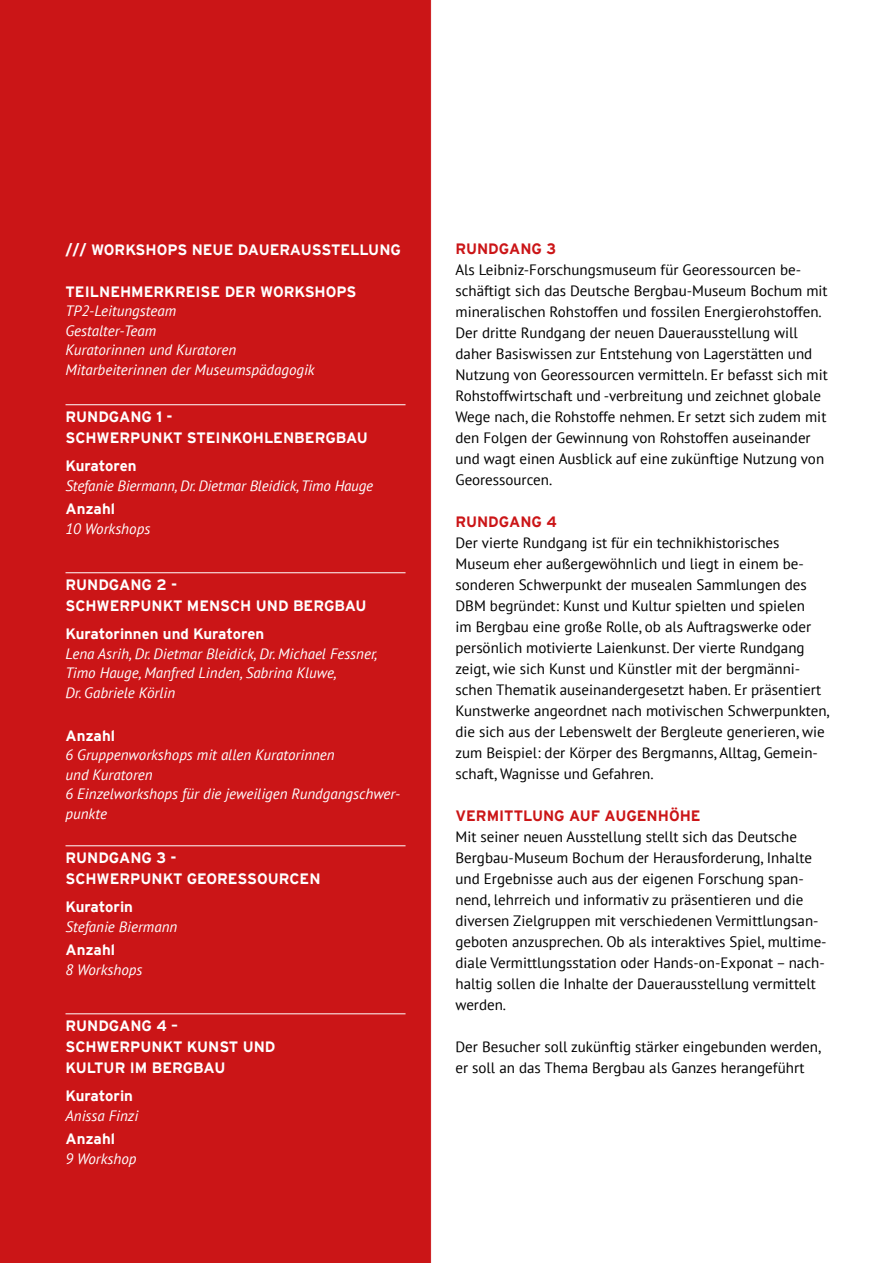
<style>
.page{position:relative;width:893px;height:1263px;background:#fff}
.page>*{position:absolute;margin:0;border:0;box-sizing:border-box;transform-origin:0 0}
.t1{font:15px/21px "PT Sans";color:#000}
.t2{font:italic 15px/19.5px "PT Sans";color:#fff}
.t3{font:700 15px/21px "Interstate";color:#fff}
.t4{font:700 15px "Interstate";color:#cb1517}
</style>
<div class="page">
<div style="left:0;top:0;width:432px;height:1263px;background:#cb1517"></div>
<hr style="left:66px;top:404px;width:340px;height:1px;background:#fff">
<hr style="left:66px;top:572px;width:340px;height:1px;background:#fff">
<hr style="left:66px;top:845px;width:340px;height:1px;background:#fff">
<hr style="left:66px;top:1013px;width:340px;height:1px;background:#fff">
<p class="t3" style="left:66px;top:239px;width:337px">/// WORKSHOPS NEUE DAUERAUSSTELLUNG</p>
<p class="t3" style="left:66px;top:281px;width:292px">TEILNEHMERKREISE DER WORKSHOPS</p>
<p class="t2" style="left:66px;top:301px;width:251px">TP2-Leitungsteam<br>Gestalter-Team<br>Kuratorinnen und Kuratoren<br>Mitarbeiterinnen der Museumspädagogik</p>
<p class="t3" style="left:66px;top:406px;width:304px">RUNDGANG 1 -<br>SCHWERPUNKT STEINKOHLENBERGBAU</p>
<p class="t3" style="left:66px;top:455px;width:73px">Kuratoren</p>
<p class="t2" style="left:66px;top:475px;width:309px">Stefanie Biermann, Dr. Dietmar Bleidick, Timo Hauge</p>
<p class="t3" style="left:66px;top:498px;width:51px">Anzahl</p>
<p class="t2" style="left:66px;top:519px;width:86px">10 Workshops</p>
<p class="t3" style="left:66px;top:574px;width:303px">RUNDGANG 2 -<br>SCHWERPUNKT MENSCH UND BERGBAU</p>
<p class="t3" style="left:66px;top:623px;width:200px">Kuratorinnen und Kuratoren</p>
<p class="t2" style="left:66px;top:643px;width:314px">Lena Asrih, Dr. Dietmar Bleidick, Dr. Michael Fessner,<br>Timo Hauge, Manfred Linden, Sabrina Kluwe,<br>Dr. Gabriele Körlin</p>
<p class="t3" style="left:66px;top:725px;width:51px">Anzahl</p>
<p class="t2" style="left:66px;top:745px;width:336px">6 Gruppenworkshops mit allen Kuratorinnen<br>und Kuratoren<br>6 Einzelworkshops für die jeweiligen Rundgangschwer&shy;punkte</p>
<p class="t3" style="left:66px;top:847px;width:257px">RUNDGANG 3 -<br>SCHWERPUNKT GEORESSOURCEN</p>
<p class="t3" style="left:66px;top:896px;width:69px">Kuratorin</p>
<p class="t2" style="left:66px;top:916px;width:113px">Stefanie Biermann</p>
<p class="t3" style="left:66px;top:939px;width:51px">Anzahl</p>
<p class="t2" style="left:66px;top:960px;width:78px">8 Workshops</p>
<p class="t3" style="left:66px;top:1015px;width:212px">RUNDGANG 4 –<br>SCHWERPUNKT KUNST UND<br>KULTUR IM BERGBAU</p>
<p class="t3" style="left:66px;top:1085px;width:69px">Kuratorin</p>
<p class="t2" style="left:66px;top:1105px;width:74px">Anissa Finzi</p>
<p class="t3" style="left:66px;top:1128px;width:51px">Anzahl</p>
<p class="t2" style="left:66px;top:1149px;width:73px">9 Workshop</p>
<p class="t4" style="left:455px;top:240px;width:102px">RUNDGANG 3</p>
<p class="t1" style="left:455px;top:259px;width:374px">Als Leibniz-Forschungsmuseum für Georessourcen be&shy;schäftigt sich das Deutsche Bergbau-Museum Bochum mit mineralischen Rohstoffen und fossilen Energierohstoffen.<br>Der dritte Rundgang der neuen Dauerausstellung will daher Basiswissen zur Entstehung von Lagerstätten und Nutzung von Georessourcen vermitteln. Er befasst sich mit Rohstoffwirtschaft und -verbreitung und zeichnet globale Wege nach, die Rohstoffe nehmen. Er setzt sich zudem mit den Folgen der Gewinnung von Rohstoffen auseinander und wagt einen Ausblick auf eine zukünftige Nutzung von Georessourcen.</p>
<p class="t4" style="left:455px;top:513px;width:103px">RUNDGANG 4</p>
<p class="t1" style="left:455px;top:532px;width:376px">Der vierte Rundgang ist für ein technikhistorisches Museum eher außergewöhnlich und liegt in einem be&shy;sonderen Schwerpunkt der musealen Sammlungen des DBM begründet: Kunst und Kultur spielten und spielen<br>im Bergbau eine große Rolle, ob als Auftragswerke oder persönlich motivierte Laienkunst. Der vierte Rundgang zeigt, wie sich Kunst und Künstler mit der bergmänni&shy;schen Thematik auseinandergesetzt haben. Er präsentiert Kunstwerke angeordnet nach motivischen Schwerpunkten, die sich aus der Lebenswelt der Bergleute generieren, wie zum Beispiel: der Körper des Bergmanns, Alltag, Gemein&shy;schaft, Wagnisse und Gefahren.</p>
<p class="t4" style="left:455px;top:807px;width:247px">VERMITTLUNG AUF AUGENHÖHE</p>
<p class="t1" style="left:455px;top:826px;width:373px">Mit seiner neuen Ausstellung stellt sich das Deutsche Bergbau-Museum Bochum der Herausforderung, Inhalte und Ergebnisse auch aus der eigenen Forschung span&shy;nend, lehrreich und informativ zu präsentieren und die diversen Zielgruppen mit verschiedenen Vermittlungsan&shy;geboten anzusprechen. Ob als interaktives Spiel, multime&shy;diale Vermittlungsstation oder Hands-on-Exponat – nach&shy;haltig sollen die Inhalte der Dauerausstellung vermittelt werden.</p>
<p class="t1" style="left:455px;top:1036px;width:367px">Der Besucher soll zukünftig stärker eingebunden werden, er soll an das Thema Bergbau als Ganzes herangeführt</p>
</div>
